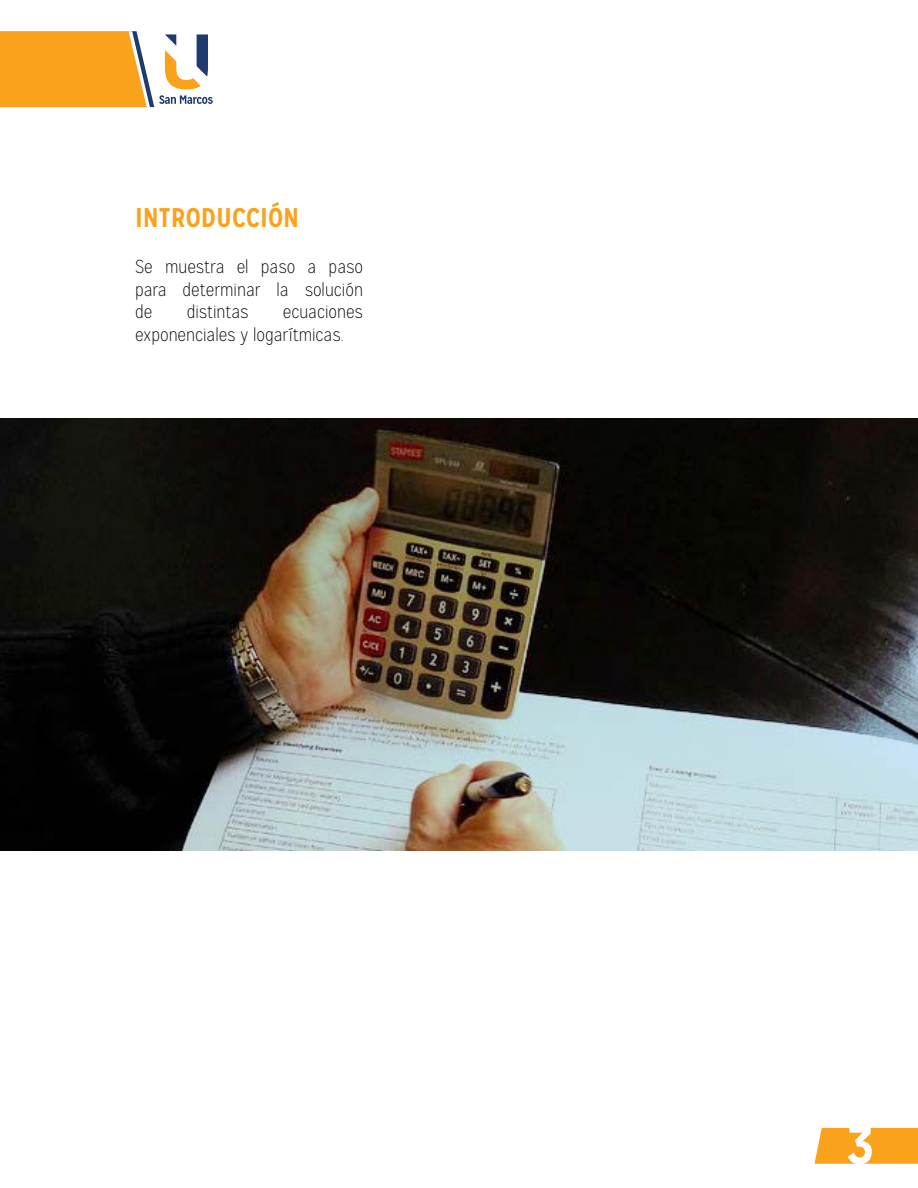
<style>
.page{position:relative;width:918px;height:1188px;background:#fff}
.page>*{position:absolute;margin:0;border:0;box-sizing:border-box;transform-origin:0 0}
.t1{font:700 54.15px "Mission Gothic";color:#fefefe}
.t2{font:700 27px "Mission Gothic";color:#faa21b}
.t3{font:100 18.75px/22.5px "Mission Gothic";color:#000;text-align:justify}
</style>
<div class="page">
<svg style="left:0;top:31px;width:213px;height:76px"></svg>
<svg style="left:814px;top:1128px;width:104px;height:36px;background:#faa625"></svg>
<img style="left:0;top:418px;width:918px;height:432px">
<h2 class="t2" style="left:135px;top:201px;width:166px">INTRODUCCIÓN</h2>
<p class="t3" style="left:135px;top:256px;width:230px">Se muestra el paso a paso para determinar la solución de</p>
<p class="t3" style="left:187px;top:301px;width:63px">distintas</p>
<p class="t3" style="left:135px;top:301px;width:229px;text-indent:148px">ecuaciones exponenciales y logarítmicas.</p>
<h1 class="t1" style="left:846px;top:1111px;width:29px">3</h1>
</div>
